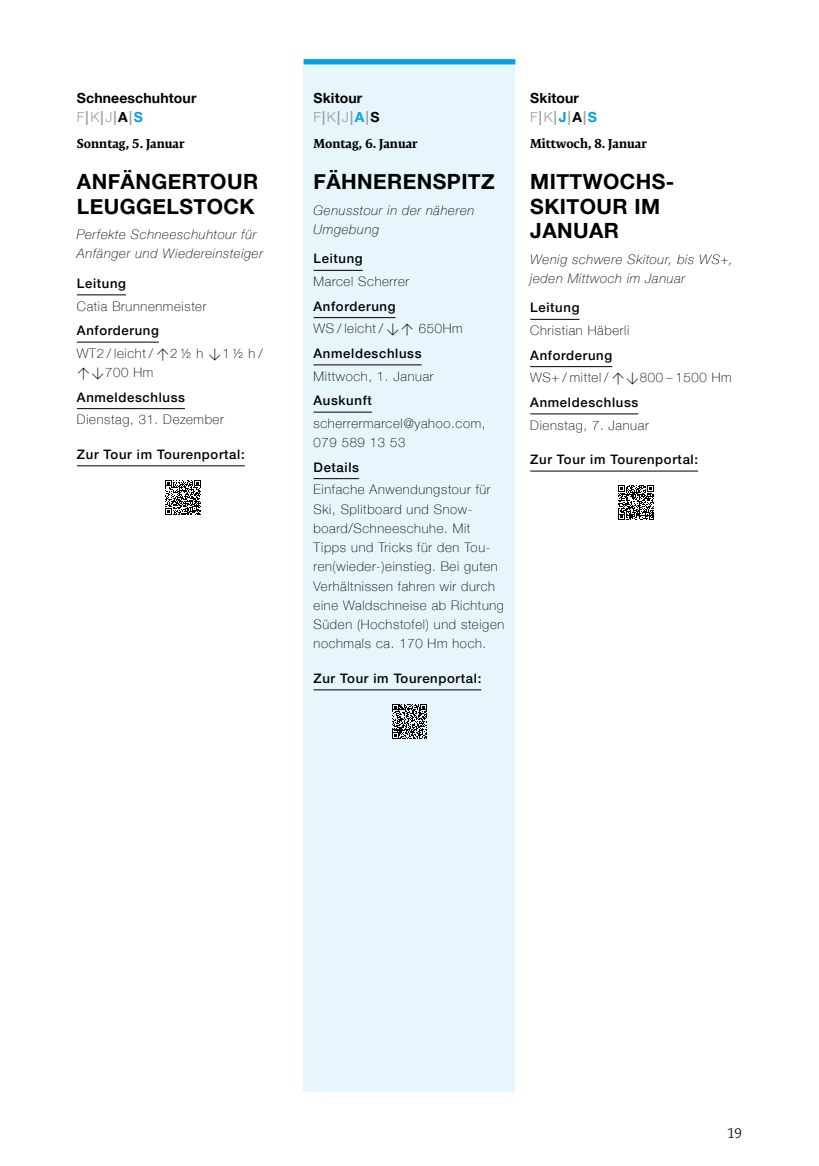
<style>
.page{position:relative;width:819px;height:1166px;background:#fff}
.page>*{position:absolute;margin:0;border:0;box-sizing:border-box;transform-origin:0 0}
.t1{font:700 21px/24.5px "Helvetica Neue";letter-spacing:.02em;color:#000}
.t2{font:700 14px "Helvetica Neue";letter-spacing:.01em;color:#000}
.t3{font:700 14px "Helvetica Neue LT Std";color:#9d9e9e}
.t4{font:300 14px "Expo Serif Pro";color:#000}
.t5{font:100 13.12px/19.2px "Helvetica Neue";letter-spacing:.05em;color:#000}
.t6{font:italic 100 13.12px/19.2px "Helvetica Neue";letter-spacing:.05em;color:#000}
.t7{font:500 13.12px/24.5px "Helvetica Neue";letter-spacing:.05em;color:#000}
.t8{font:500 13.12px "Helvetica Neue LT Std";letter-spacing:.05em;color:#000}
.t9{font:700 13.12px "Expo Serif Pro";color:#000}
.s1{font-weight:300}
.s2{color:#000}
.s3{color:#00a1e5}
.s4{font-weight:500}
.s5{font-family:"DIN Pro";font-weight:300}
.s6{font-weight:100}
</style>
<div class="page">
<hr style="left:77px;top:294px;width:49px;height:1px;background:#000">
<hr style="left:77px;top:342px;width:82px;height:1px;background:#000">
<hr style="left:77px;top:408px;width:108px;height:1px;background:#000">
<hr style="left:77px;top:465px;width:168px;height:1px;background:#000">
<svg style="left:165px;top:480px;width:35px;height:35px"></svg>
<div style="left:303px;top:59px;width:212px;height:1033px;background:#e7f6fd"></div>
<hr style="left:313px;top:270px;width:49px;height:1px;background:#000">
<hr style="left:313px;top:317px;width:82px;height:1px;background:#000">
<hr style="left:313px;top:364px;width:108px;height:1px;background:#000">
<hr style="left:313px;top:412px;width:59px;height:1px;background:#000">
<hr style="left:313px;top:478px;width:46px;height:1px;background:#000">
<hr style="left:313px;top:689px;width:168px;height:1px;background:#000">
<svg style="left:392px;top:704px;width:35px;height:35px"></svg>
<hr style="left:530px;top:319px;width:49px;height:1px;background:#000">
<hr style="left:530px;top:366px;width:82px;height:1px;background:#000">
<hr style="left:530px;top:413px;width:108px;height:1px;background:#000">
<hr style="left:530px;top:471px;width:168px;height:1px;background:#000">
<svg style="left:618px;top:485px;width:35px;height:35px"></svg>
<div style="left:303px;top:59px;width:212px;height:5px;background:#00a1e5"></div>
<p class="t2" style="left:77px;top:87px;width:121px">Schneeschuhtour</p>
<p class="t3" style="left:77px;top:108px;width:67px"><span class="s1">F</span>|<span class="s1">K</span>|<span class="s1">J</span>|<span class="s2">A</span>|<span class="s3">S</span></p>
<p class="t9" style="left:77px;top:135px;width:109px">Sonntag, 5. Januar</p>
<h1 class="t1" style="left:77px;top:170px;width:183px">ANFÄNGERTOUR<br>LEUGGELSTOCK</h1>
<p class="t6" style="left:77px;top:224px;width:188px">Perfekte Schneeschuhtour für<br>Anfänger und Wiedereinsteiger</p>
<p class="t7" style="left:77px;top:270px;width:51px">Leitung</p>
<p class="t5" style="left:77px;top:296px;width:131px">Catia Brunnenmeister</p>
<p class="t5" style="left:77px;top:318px;width:187px;line-height:22.8px"><span class="s4">Anforderung<br></span>WT2 / leicht / <span class="s5">↑</span>2 ½ h <span class="s5">↓</span>1 ½ h /</p>
<p class="t7" style="left:77px;top:359px;width:109px"><span class="s5">↑↓</span><span class="s6">700 Hm<br></span>Anmeldeschluss</p>
<p class="t5" style="left:77px;top:409px;width:148px">Dienstag, 31. Dezember</p>
<p class="t8" style="left:77px;top:446px;width:169px">Zur Tour im Tourenportal:</p>
<p class="t2" style="left:313px;top:87px;width:50px">Skitour</p>
<p class="t3" style="left:313px;top:108px;width:67px"><span class="s1">F</span>|<span class="s1">K</span>|<span class="s1">J</span>|<span class="s3">A</span>|<span class="s2">S</span></p>
<p class="t9" style="left:313px;top:135px;width:106px">Montag, 6. Januar</p>
<h1 class="t1" style="left:313px;top:170px;width:183px">FÄHNERENSPITZ</h1>
<p class="t6" style="left:313px;top:200px;width:162px">Genusstour in der näheren<br>Umgebung</p>
<p class="t7" style="left:313px;top:245px;width:51px">Leitung</p>
<p class="t5" style="left:313px;top:271px;width:97px">Marcel Scherrer</p>
<p class="t5" style="left:313px;top:294px;width:151px;line-height:22.8px"><span class="s4">Anforderung<br></span>WS / leicht / <span class="s5">↓↑</span> 650Hm</p>
<p class="t7" style="left:313px;top:340px;width:109px">Anmeldeschluss</p>
<p class="t5" style="left:313px;top:366px;width:121px">Mittwoch, 1. Januar</p>
<p class="t7" style="left:313px;top:387px;width:60px">Auskunft</p>
<p class="t5" style="left:313px;top:413px;width:173px">scherrermarcel@yahoo.com,<br>079 589 13 53</p>
<p class="t7" style="left:313px;top:454px;width:47px">Details</p>
<p class="t5" style="left:313px;top:479px;width:192px">Einfache Anwendungstour für<br>Ski, Splitboard und Snow&shy;board/Schneeschuhe. Mit<br>Tipps und Tricks für den Tou&shy;ren(wieder-)einstieg. Bei guten<br>Verhältnissen fahren wir durch eine Waldschneise ab Richtung<br>Süden (Hochstofel) und steigen nochmals ca. 170 Hm hoch.</p>
<p class="t8" style="left:313px;top:670px;width:169px">Zur Tour im Tourenportal:</p>
<p class="t2" style="left:530px;top:87px;width:50px">Skitour</p>
<p class="t3" style="left:530px;top:108px;width:68px"><span class="s1">F</span>|<span class="s1">K</span>|<span class="s3">J</span>|<span class="s2">A</span>|<span class="s3">S</span></p>
<p class="t9" style="left:530px;top:135px;width:118px">Mittwoch, 8. Januar</p>
<h1 class="t1" style="left:530px;top:170px;width:146px">MITTWOCHS-<br>SKITOUR IM<br>JANUAR</h1>
<p class="t6" style="left:530px;top:249px;width:204px">Wenig schwere Skitour, bis WS+, jeden Mittwoch im Januar</p>
<p class="t7" style="left:530px;top:294px;width:51px">Leitung</p>
<p class="t5" style="left:530px;top:320px;width:100px">Christian Häberli</p>
<p class="t5" style="left:530px;top:343px;width:203px;line-height:22.8px"><span class="s4">Anforderung<br></span>WS+ / mittel / <span class="s5">↑↓</span>800 – 1500 Hm</p>
<p class="t7" style="left:530px;top:389px;width:109px">Anmeldeschluss</p>
<p class="t5" style="left:530px;top:415px;width:120px">Dienstag, 7. Januar</p>
<p class="t8" style="left:530px;top:451px;width:169px">Zur Tour im Tourenportal:</p>
<p class="t4" style="left:727px;top:1124px;width:16px">19</p>
</div>
